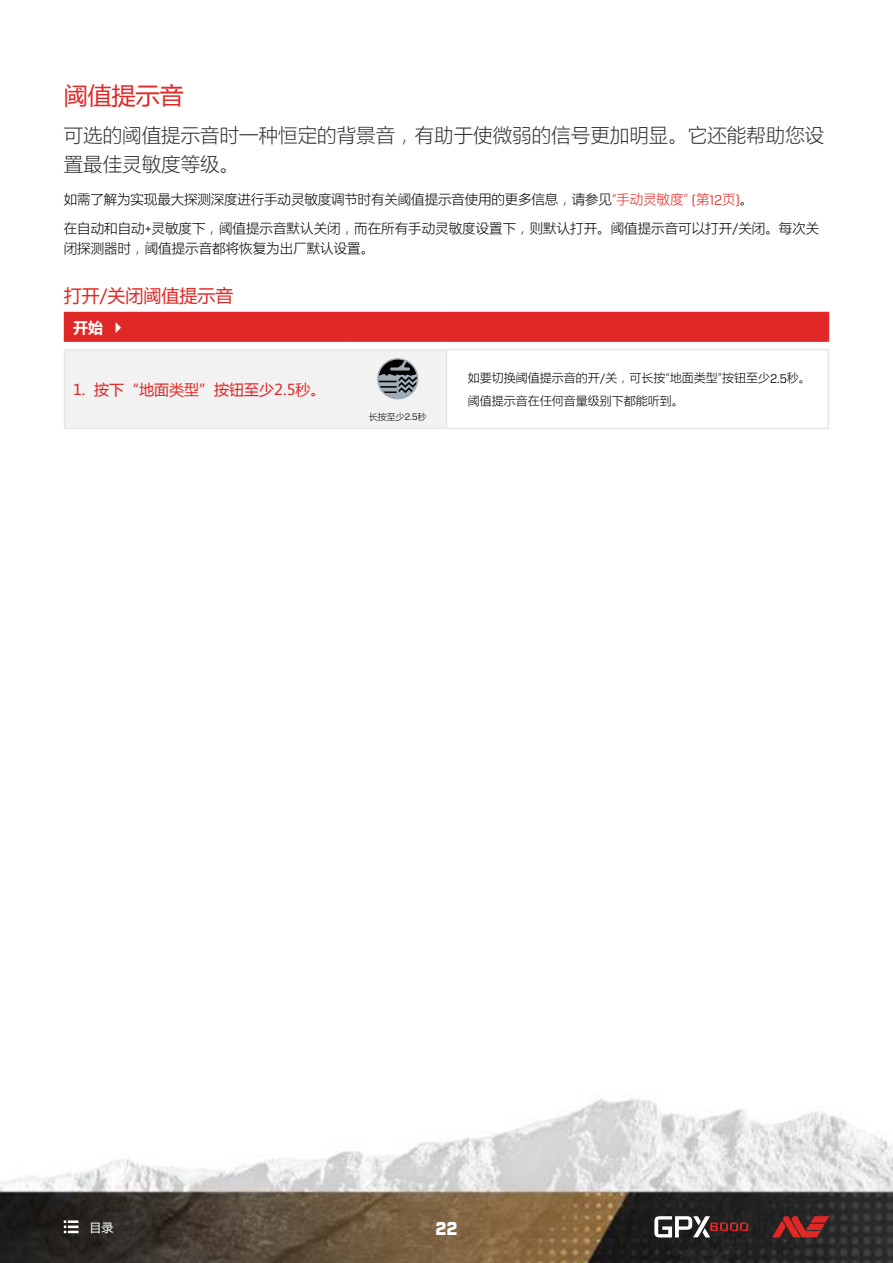
<style>
.page{position:relative;width:893px;height:1263px;background:#fff}
.page>*{position:absolute;margin:0;border:0;box-sizing:border-box;transform-origin:0 0}
.t1{font:24px "Microsoft Ya Hei";color:#e02926}
.t2{font:300 19.5px/29.2px "Microsoft Ya Hei";color:#333}
.t3{font:18px "Microsoft Ya Hei";color:#e02926}
.t4{font:900 18px "Industry";color:#fff}
.t5{font:15px "Microsoft Ya Hei";color:#e02926}
.t6{font:700 15px "Microsoft Ya Hei";color:#fff}
.t7{font:300 13.5px/28.8px "Microsoft Ya Hei";color:#000}
.t8{font:300 12px/22.2px "Microsoft Ya Hei";color:#000}
.t9{font:12px "Microsoft Ya Hei";color:#fff}
.t10{font:300 9px "Microsoft Ya Hei";color:#000}
.s1{color:#e02926}
.s2{font-family:"Industry";font-weight:400;color:#e02926}
.s3{font-family:"Industry";font-weight:400}
</style>
<div class="page">
<img style="left:0;top:311px;width:893px;height:952px">
<svg style="left:64px;top:1220px;width:15px;height:13px"></svg>
<svg style="left:654px;top:1216px;width:94px;height:21px"></svg>
<svg style="left:772px;top:1216px;width:57px;height:21px"></svg>
<div style="left:65px;top:312px;width:763px;height:29px;background:#e02926"></div>
<div style="left:446px;top:350px;width:382px;height:78px;background:#fff"></div>
<hr style="left:446px;top:350px;width:1px;height:78px;background:#e6e6e6">
<hr style="left:349px;top:428px;width:97px;height:1px;background:#e6e6e6">
<hr style="left:64px;top:350px;width:1px;height:78px;background:#e6e6e6">
<hr style="left:64px;top:428px;width:285px;height:1px;background:#e6e6e6">
<hr style="left:828px;top:350px;width:1px;height:78px;background:#e6e6e6">
<hr style="left:446px;top:428px;width:383px;height:1px;background:#e6e6e6">
<hr style="left:64px;top:349px;width:285px;height:1px;background:#e6e6e6">
<hr style="left:349px;top:349px;width:97px;height:1px;background:#e6e6e6">
<hr style="left:446px;top:349px;width:383px;height:1px;background:#e6e6e6">
<hr style="left:64px;top:312px;width:285px;height:1px;background:#e02926">
<svg style="left:64px;top:313px;width:1px;height:27px"></svg>
<hr style="left:446px;top:312px;width:383px;height:1px;background:#e02926">
<svg style="left:828px;top:313px;width:1px;height:27px"></svg>
<hr style="left:64px;top:340px;width:285px;height:2px;background:#e02926">
<hr style="left:349px;top:340px;width:97px;height:2px;background:#e02926">
<hr style="left:446px;top:340px;width:383px;height:2px;background:#e02926">
<div style="left:65px;top:350px;width:381px;height:78px;background:#f2f2f2"></div>
<h1 class="t1" style="left:64px;top:79px;width:121px">阈值提示音</h1>
<h2 class="t2" style="left:64px;top:120px;width:762px">可选的阈值提示音时一种恒定的背景音，有助于使微弱的信号更加明显。它还能帮助您设置最佳灵敏度等级。</h2>
<p class="t7" style="left:64px;top:185px;width:757px">如需了解为实现最大探测深度进行手动灵敏度调节时有关阈值提示音使用的更多信息，请参见<span class="s1">“手动灵敏度”</span> <span class="s2">(</span><span class="s1">第</span><span class="s2">12</span><span class="s1">页</span><span class="s2">)</span>。<br>在自动和自动<span class="s3">+</span>灵敏度下，阈值提示音默认关闭，而在所有手动灵敏度设置下，则默认打开。阈值提示音可以打开<span class="s3">/</span>关闭。每次关</p>
<p class="t7" style="left:64px;top:234px;width:312px">闭探测器时，阈值提示音都将恢复为出厂默认设置。</p>
<h3 class="t3" style="left:64px;top:283px;width:171px">打开/关闭阈值提示音</h3>
<p class="t6" style="left:73px;top:317px;width:31px">开始</p>
<p class="t5" style="left:73px;top:379px;width:254px">1. 按下“地面类型”按钮至少2.5秒。</p>
<p class="t10" style="left:369px;top:411px;width:59px">长按至少<span class="s3">2.5</span>秒</p>
<p class="t8" style="left:468px;top:367px;width:345px">如要切换阈值提示音的开<span class="s3">/</span>关，可长按“地面类型”按钮至少<span class="s3">2.5</span>秒。阈值提示音在任何音量级别下都能听到。</p>
<p class="t9" style="left:90px;top:1219px;width:25px">目录</p>
<h3 class="t4" style="left:436px;top:1217px;width:23px">22</h3>
</div>
